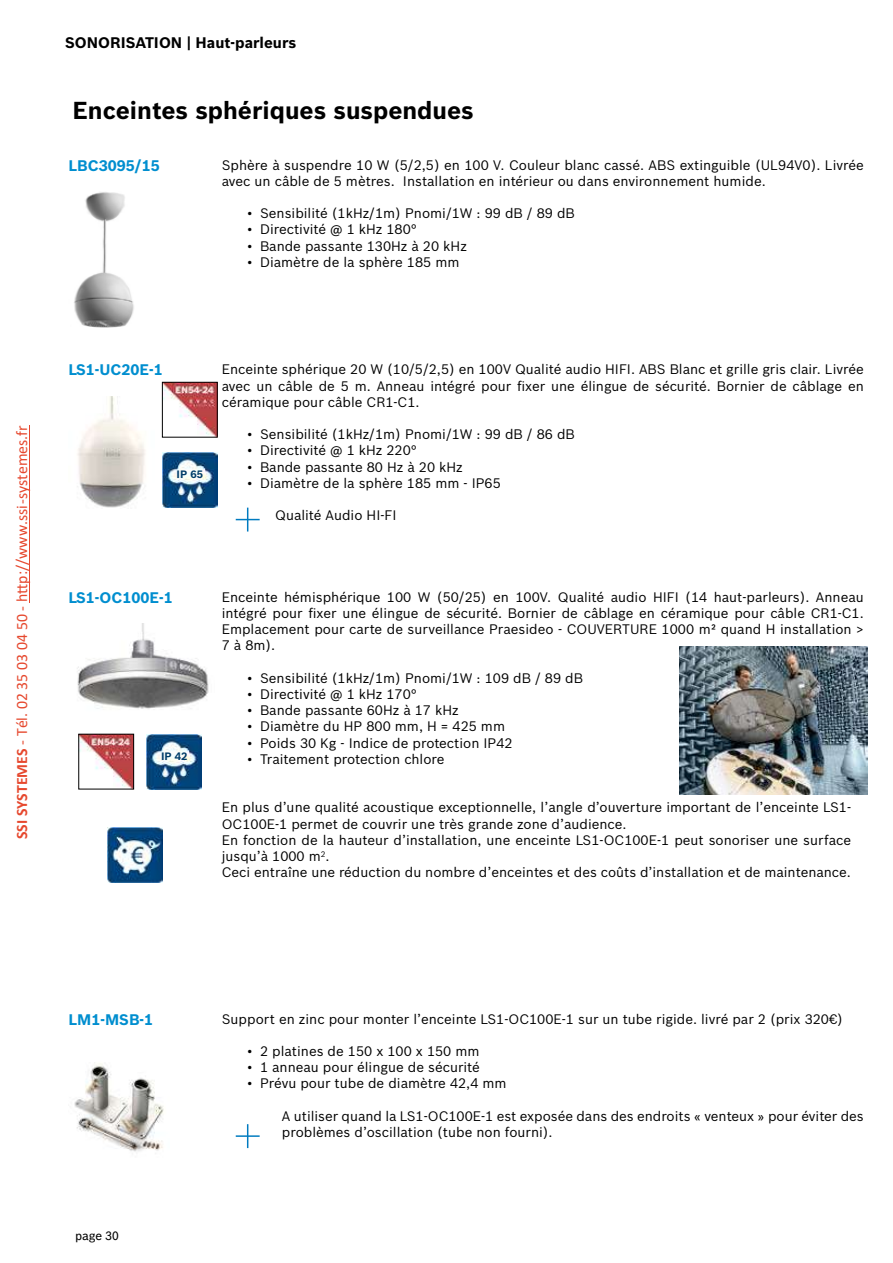
<style>
.page{position:relative;width:893px;height:1263px;background:#fff}
.page>*{position:absolute;margin:0;border:0;box-sizing:border-box;transform-origin:0 0}
.t1{font:700 24px "Bosch Sans";color:#000}
.t2{font:15.9px "Calibri";color:#e6482e}
.t3{font:700 15px "Bosch Sans";color:#008ecf}
.t4{font:700 15px "Bosch Sans";color:#000}
.t5{font:13.5px/16.2px "Bosch Sans";color:#000}
.t6{font:12px "Bosch Office Sans";color:#000}
.t7{font:700 10.5px "Bosch Sans";color:#003c68}
.s1{font-weight:700}
</style>
<div class="page">
<img style="left:74px;top:192px;width:60px;height:136px">
<img style="left:77px;top:396px;width:68px;height:112px">
<img style="left:77px;top:624px;width:132px;height:85px">
<img style="left:74px;top:1062px;width:90px;height:90px">
<img style="left:164px;top:384px;width:51px;height:51px">
<div style="left:162px;top:382px;width:55px;height:55px;border:1px solid #000"></div>
<img style="left:162px;top:452px;width:55px;height:55px">
<img style="left:81px;top:736px;width:51px;height:51px">
<div style="left:79px;top:734px;width:55px;height:55px;border:1px solid #000"></div>
<img style="left:147px;top:734px;width:55px;height:55px">
<img style="left:107px;top:827px;width:55px;height:55px">
<img style="left:680px;top:647px;width:187px;height:148px">
<svg style="left:236px;top:508px;width:24px;height:23px"></svg>
<svg style="left:236px;top:1124px;width:24px;height:24px"></svg>
<hr style="left:29px;top:425px;width:1px;height:177px;background:#e6482e">
<p class="t4" style="left:65px;top:34px;width:233px">SONORISATION | Haut-parleurs</p>
<h1 class="t1" style="left:72px;top:95px;width:403px">Enceintes sphériques suspendues</h1>
<p class="t3" style="left:69px;top:156px;width:93px">LBC3095/15</p>
<p class="t5" style="left:222px;top:156px;width:644px">Sphère à suspendre 10 W (5/2,5) en 100 V. Couleur blanc cassé. ABS extinguible (UL94V0). Livrée avec un câble de 5 mètres. Installation en intérieur ou dans environnement humide.</p>
<p class="t5" style="left:247px;top:205px;width:329px">• Sensibilité (1kHz/1m) Pnomi/1W : 99 dB / 89 dB</p>
<p class="t5" style="left:247px;top:221px;width:171px">• Directivité @ 1 kHz 180°</p>
<p class="t5" style="left:247px;top:237px;width:221px">• Bande passante 130Hz à 20 kHz</p>
<p class="t5" style="left:247px;top:254px;width:214px">• Diamètre de la sphère 185 mm</p>
<p class="t2" style="left:11px;top:839px;width:415px;rotate:-90deg"><span class="s1">SSI SYSTEMES</span> - Tél. 02 35 03 04 50 - h p://www.ssi-systemes.fr</p>
<p class="t3" style="left:69px;top:360px;width:96px">LS1-UC20E-1</p>
<p class="t5" style="left:222px;top:361px;width:644px;text-align:justify">Enceinte sphérique 20 W (10/5/2,5) en 100V Qualité audio HIFI. ABS Blanc et grille gris clair. Livrée avec un câble de 5 m. Anneau intégré pour fixer une élingue de sécurité. Bornier de câblage en céramique pour câble CR1-C1.</p>
<p class="t5" style="left:247px;top:426px;width:329px">• Sensibilité (1kHz/1m) Pnomi/1W : 99 dB / 86 dB</p>
<p class="t5" style="left:247px;top:442px;width:171px">• Directivité @ 1 kHz 220°</p>
<p class="t5" style="left:247px;top:458px;width:217px">• Bande passante 80 Hz à 20 kHz</p>
<p class="t5" style="left:247px;top:475px;width:255px">• Diamètre de la sphère 185 mm - IP65</p>
<p class="t5" style="left:275px;top:507px;width:123px">Qualité Audio HI-FI</p>
<p class="t7" style="left:177px;top:468px;width:28px">IP 65</p>
<p class="t3" style="left:69px;top:588px;width:106px">LS1-OC100E-1</p>
<p class="t5" style="left:222px;top:589px;width:644px;text-align:justify">Enceinte hémisphérique 100 W (50/25) en 100V. Qualité audio HIFI (14 haut-parleurs). Anneau intégré pour fixer une élingue de sécurité. Bornier de câblage en céramique pour câble CR1-C1.<br>Emplacement pour carte de surveillance Praesideo - COUVERTURE 1000 m² quand H installation &gt; 7 à 8m).</p>
<p class="t5" style="left:247px;top:670px;width:337px">• Sensibilité (1kHz/1m) Pnomi/1W : 109 dB / 89 dB</p>
<p class="t5" style="left:247px;top:686px;width:171px">• Directivité @ 1 kHz 170°</p>
<p class="t5" style="left:247px;top:702px;width:213px">• Bande passante 60Hz à 17 kHz</p>
<p class="t5" style="left:247px;top:718px;width:259px">• Diamètre du HP 800 mm, H = 425 mm</p>
<p class="t5" style="left:247px;top:734px;width:267px">• Poids 30 Kg - Indice de protection IP42</p>
<p class="t5" style="left:247px;top:751px;width:199px">• Traitement protection chlore</p>
<p class="t5" style="left:222px;top:799px;width:631px">En plus d’une qualité acoustique exceptionnelle, l’angle d’ouverture important de l’enceinte LS1- OC100E-1 permet de couvrir une très grande zone d’audience.<br>En fonction de la hauteur d’installation, une enceinte LS1-OC100E-1 peut sonoriser une surface jusqu’à 1000 m<sup>2</sup>.<br>Ceci entraîne une réduction du nombre d’enceintes et des coûts d’installation et de maintenance.</p>
<p class="t7" style="left:161px;top:750px;width:28px">IP 42</p>
<p class="t3" style="left:69px;top:1010px;width:86px">LM1-MSB-1</p>
<p class="t5" style="left:222px;top:1010px;width:623px">Support en zinc pour monter l’enceinte LS1-OC100E-1 sur un tube rigide. livré par 2 (prix 320€)</p>
<p class="t5" style="left:247px;top:1043px;width:234px">• 2 platines de 150 x 100 x 150 mm</p>
<p class="t5" style="left:247px;top:1059px;width:234px">• 1 anneau pour élingue de sécurité</p>
<p class="t5" style="left:247px;top:1075px;width:261px">• Prévu pour tube de diamètre 42,4 mm</p>
<p class="t5" style="left:282px;top:1108px;width:583px">A utiliser quand la LS1-OC100E-1 est exposée dans des endroits « venteux » pour éviter des problèmes d’oscillation (tube non fourni).</p>
<p class="t6" style="left:75px;top:1228px;width:45px">page 30</p>
</div>
